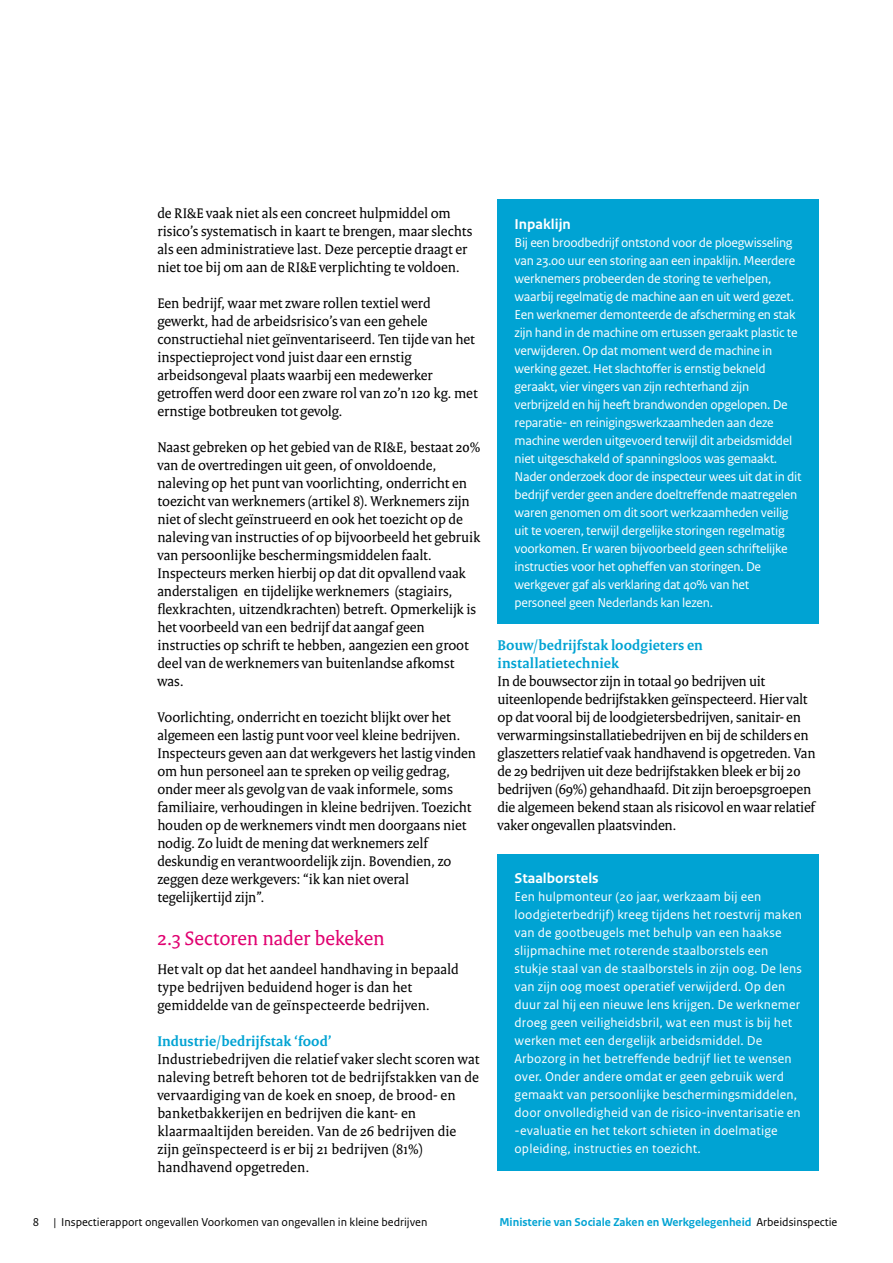
<style>
.page{position:relative;width:893px;height:1263px;background:#fff}
.page>*{position:absolute;margin:0;border:0;box-sizing:border-box;transform-origin:0 0}
.t1{font:21px "Rijksoverheid Serif";color:#e00070}
.t2{font:15px/18px "Rijksoverheid Serif";letter-spacing:-.005em;color:#000}
.t3{font:700 15px/18px "Rijksoverheid Serif";letter-spacing:.005em;color:#00a3d3}
.t4{font:700 15px "Rijksoverheid Sans Text";color:#fff}
.t5{font:13.5px/18px "Rijksoverheid Sans Text";letter-spacing:-.02em;color:#fff}
.t6{font:13.5px/18px "Rijksoverheid Sans Text";letter-spacing:.01em;color:#fff}
.t7{font:12px "Rijksoverheid Sans Text";color:#000}
.t8{font:700 12px "Rijksoverheid Sans Text";color:#00a3d3}
.s1{font-weight:400;color:#000}
</style>
<div class="page">
<div style="left:497px;top:200px;width:322px;height:424px;background:#00a3d3"></div>
<div style="left:497px;top:854px;width:322px;height:316px;background:#00a3d3"></div>
<p class="t2" style="left:157px;top:204px;width:316px">de RI&amp;E vaak niet als een concreet hulpmiddel om risico’s systematisch in kaart te brengen, maar slechts als een administratieve last. Deze perceptie draagt er niet toe bij om aan de RI&amp;E verplichting te voldoen.</p>
<p class="t2" style="left:157px;top:294px;width:322px">Een bedrijf, waar met zware rollen textiel werd gewerkt, had de arbeidsrisico’s van een gehele constructiehal niet geïnventariseerd. Ten tijde van het inspectieproject vond juist daar een ernstig arbeidsongeval plaats waarbij een medewerker getroffen werd door een zware rol van zo’n 120 kg. met ernstige botbreuken tot gevolg.</p>
<p class="t2" style="left:157px;top:438px;width:325px">Naast gebreken op het gebied van de RI&amp;E, bestaat 20% van de overtredingen uit geen, of onvoldoende, naleving op het punt van voorlichting, onderricht en toezicht van werknemers (artikel 8). Werknemers zijn niet of slecht geïnstrueerd en ook het toezicht op de naleving van instructies of op bijvoorbeeld het gebruik van persoonlijke beschermingsmiddelen faalt.<br>Inspecteurs merken hierbij op dat dit opvallend vaak anderstaligen en tijdelijke werknemers (stagiairs, flexkrachten, uitzendkrachten) betreft. Opmerkelijk is het voorbeeld van een bedrijf dat aangaf geen instructies op schrift te hebben, aangezien een groot deel van de werknemers van buitenlandse afkomst was.</p>
<p class="t2" style="left:157px;top:708px;width:320px">Voorlichting, onderricht en toezicht blijkt over het algemeen een lastig punt voor veel kleine bedrijven.<br>Inspecteurs geven aan dat werkgevers het lastig vinden om hun personeel aan te spreken op veilig gedrag, onder meer als gevolg van de vaak informele, soms familiaire, verhoudingen in kleine bedrijven. Toezicht houden op de werknemers vindt men doorgaans niet nodig. Zo luidt de mening dat werknemers zelf deskundig en verantwoordelijk zijn. Bovendien, zo zeggen deze werkgevers: “ik kan niet overal tegelijkertijd zijn”.</p>
<h1 class="t1" style="left:157px;top:926px;width:229px">2.3 Sectoren nader bekeken</h1>
<p class="t2" style="left:157px;top:960px;width:303px">Het valt op dat het aandeel handhaving in bepaald type bedrijven beduidend hoger is dan het gemiddelde van de geïnspecteerde bedrijven.</p>
<p class="t3" style="left:157px;top:1032px;width:176px">Industrie/bedrijfstak ‘food’</p>
<p class="t2" style="left:157px;top:1050px;width:324px">Industriebedrijven die relatief vaker slecht scoren wat naleving betreft behoren tot de bedrijfstakken van de vervaardiging van de koek en snoep, de brood- en banketbakkerijen en bedrijven die kant- en klaarmaaltijden bereiden. Van de 26 bedrijven die zijn geïnspecteerd is er bij 21 bedrijven (81%) handhavend opgetreden.</p>
<p class="t4" style="left:514px;top:216px;width:58px">Inpaklijn</p>
<p class="t5" style="left:514px;top:234px;width:289px">Bij een broodbedrijf ontstond voor de ploegwisseling van 23.00 uur een storing aan een inpaklijn. Meerdere werknemers probeerden de storing te verhelpen, waarbij regelmatig de machine aan en uit werd gezet.<br>Een werknemer demonteerde de afscherming en stak zijn hand in de machine om ertussen geraakt plastic te verwijderen. Op dat moment werd de machine in werking gezet. Het slachtoffer is ernstig bekneld geraakt, vier vingers van zijn rechterhand zijn verbrijzeld en hij heeft brandwonden opgelopen. De reparatie- en reinigingswerkzaamheden aan deze machine werden uitgevoerd terwijl dit arbeidsmiddel niet uitgeschakeld of spanningsloos was gemaakt.<br>Nader onderzoek door de inspecteur wees uit dat in dit bedrijf verder geen andere doeltreffende maatregelen waren genomen om dit soort werkzaamheden veilig uit te voeren, terwijl dergelijke storingen regelmatig voorkomen. Er waren bijvoorbeeld geen schriftelijke instructies voor het opheffen van storingen. De werkgever gaf als verklaring dat 40% van het personeel geen Nederlands kan lezen.</p>
<p class="t3" style="left:497px;top:636px;width:207px">Bouw/bedrijfstak loodgieters en installatietechniek</p>
<p class="t2" style="left:497px;top:672px;width:320px">In de bouwsector zijn in totaal 90 bedrijven uit uiteenlopende bedrijfstakken geïnspecteerd. Hier valt op dat vooral bij de loodgietersbedrijven, sanitair- en verwarmingsinstallatiebedrijven en bij de schilders en glaszetters relatief vaak handhavend is opgetreden. Van de 29 bedrijven uit deze bedrijfstakken bleek er bij 20 bedrijven (69%) gehandhaafd. Dit zijn beroepsgroepen die algemeen bekend staan als risicovol en waar relatief vaker ongevallen plaatsvinden.</p>
<p class="t4" style="left:514px;top:870px;width:86px">Staalborstels</p>
<p class="t6" style="left:514px;top:888px;width:289px">Een hulpmonteur (20 jaar, werkzaam bij een loodgieterbedrijf) kreeg tijdens het roestvrij maken van de gootbeugels met behulp van een haakse slijpmachine met roterende staalborstels een stukje staal van de staalborstels in zijn oog. De lens van zijn oog moest operatief verwijderd. Op den duur zal hij een nieuwe lens krijgen. De werknemer droeg geen veiligheidsbril, wat een must is bij het werken met een dergelijk arbeidsmiddel. De Arbozorg in het betreffende bedrijf liet te wensen over. Onder andere omdat er geen gebruik werd gemaakt van persoonlijke beschermingsmiddelen, door onvolledigheid van de risico-inventarisatie en -evaluatie en het tekort schieten in doelmatige opleiding, instructies en toezicht.</p>
<p class="t7" style="left:33px;top:1215px;width:396px">8 | Inspectierapport ongevallen Voorkomen van ongevallen in kleine bedrijven</p>
<p class="t8" style="left:499px;top:1215px;width:339px">Ministerie van Sociale Zaken en Werkgelegenheid <span class="s1">Arbeidsinspectie</span></p>
</div>
